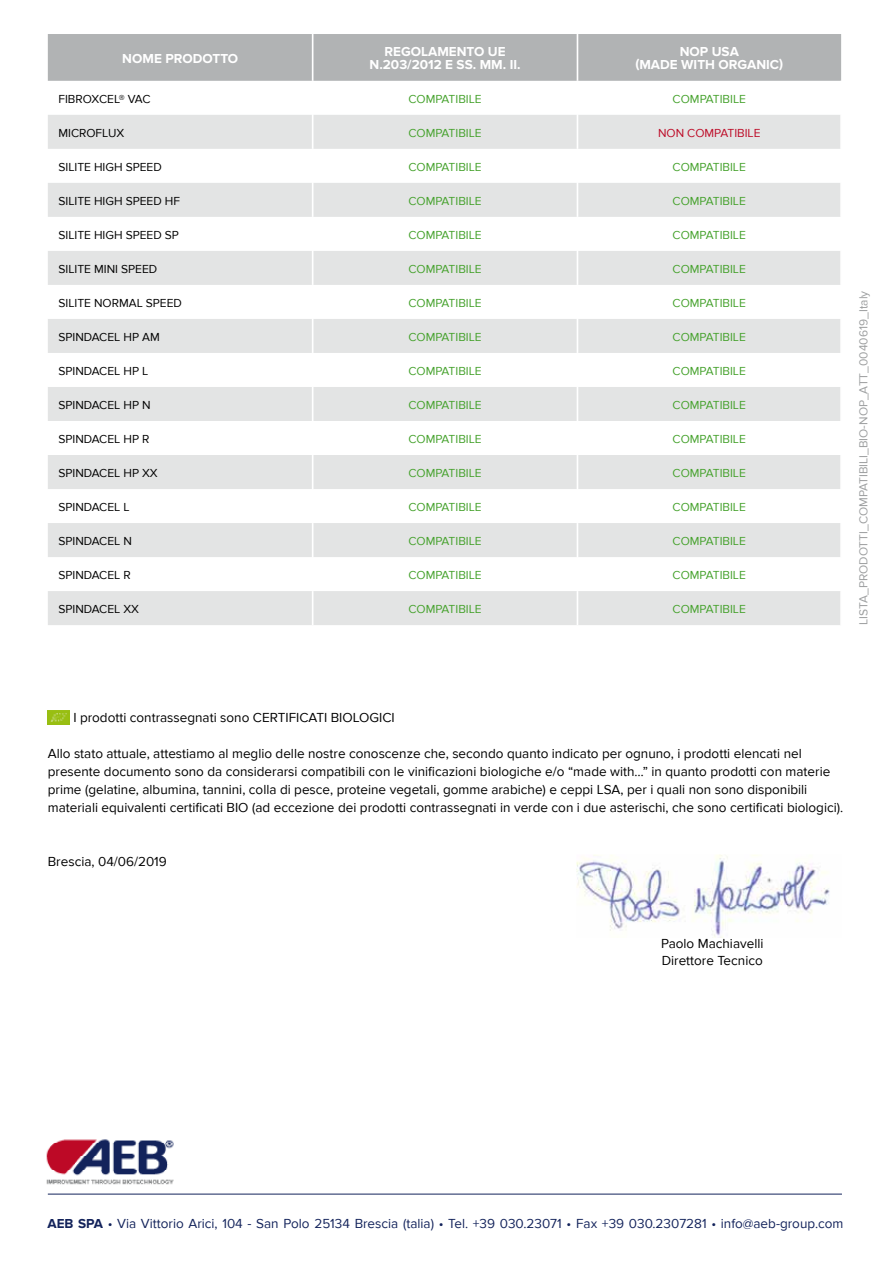
<style>
.page{position:relative;width:893px;height:1263px;background:#fff}
.page>*{position:absolute;margin:0;border:0;box-sizing:border-box;transform-origin:0 0}
.t1{font:13.5px/18px "Proxima Nova";color:#000}
.t2{font:13.5px "Proxima Nova";color:#13235b}
.t3{font:700 13.5px/13.5px "Proxima Nova";color:#fff;text-align:center}
.t4{font:12px "Proxima Nova";color:#44a12b}
.t5{font:12px "Proxima Nova";color:#000}
.t6{font:12px "Proxima Nova";color:#9c9e9f}
.t7{font:12px "Proxima Nova";color:#bd0a26}
.s1{font-weight:700}
</style>
<div class="page">
<img style="left:46px;top:1139px;width:132px;height:56px">
<hr style="left:48px;top:1194px;width:794px;height:1px;background:#13235b">
<div style="left:48px;top:34px;width:793px;height:47px;background:#b1b3b4"></div>
<svg style="left:48px;top:115px;width:792px;height:510px;fill:#e3e4e4"></svg>
<hr style="left:312px;top:34px;width:1px;height:47px;background:#fff">
<hr style="left:577px;top:34px;width:1px;height:47px;background:#fff">
<hr style="left:312px;top:115px;width:1px;height:34px;background:#fff">
<hr style="left:577px;top:115px;width:1px;height:34px;background:#fff">
<hr style="left:312px;top:149px;width:1px;height:34px;background:#fff">
<hr style="left:577px;top:149px;width:1px;height:34px;background:#fff">
<hr style="left:312px;top:183px;width:1px;height:34px;background:#fff">
<hr style="left:577px;top:183px;width:1px;height:34px;background:#fff">
<hr style="left:312px;top:217px;width:1px;height:34px;background:#fff">
<hr style="left:577px;top:217px;width:1px;height:34px;background:#fff">
<hr style="left:312px;top:251px;width:1px;height:34px;background:#fff">
<hr style="left:577px;top:251px;width:1px;height:34px;background:#fff">
<hr style="left:312px;top:285px;width:1px;height:34px;background:#fff">
<hr style="left:577px;top:285px;width:1px;height:34px;background:#fff">
<hr style="left:312px;top:319px;width:1px;height:34px;background:#fff">
<hr style="left:577px;top:319px;width:1px;height:34px;background:#fff">
<hr style="left:312px;top:353px;width:1px;height:34px;background:#fff">
<hr style="left:577px;top:353px;width:1px;height:34px;background:#fff">
<hr style="left:312px;top:387px;width:1px;height:34px;background:#fff">
<hr style="left:577px;top:387px;width:1px;height:34px;background:#fff">
<hr style="left:312px;top:421px;width:1px;height:34px;background:#fff">
<hr style="left:577px;top:421px;width:1px;height:34px;background:#fff">
<hr style="left:312px;top:455px;width:1px;height:34px;background:#fff">
<hr style="left:577px;top:455px;width:1px;height:34px;background:#fff">
<hr style="left:312px;top:489px;width:1px;height:34px;background:#fff">
<hr style="left:577px;top:489px;width:1px;height:34px;background:#fff">
<hr style="left:312px;top:523px;width:1px;height:34px;background:#fff">
<hr style="left:577px;top:523px;width:1px;height:34px;background:#fff">
<hr style="left:312px;top:557px;width:1px;height:34px;background:#fff">
<hr style="left:577px;top:557px;width:1px;height:34px;background:#fff">
<hr style="left:312px;top:591px;width:1px;height:34px;background:#fff">
<hr style="left:577px;top:591px;width:1px;height:34px;background:#fff">
<img style="left:576px;top:855px;width:254px;height:83px">
<img style="left:48px;top:710px;width:22px;height:15px">
<p class="t3" style="left:122px;top:52px;width:117px">NOME PRODOTTO</p>
<p class="t3" style="left:370px;top:45px;width:152px">REGOLAMENTO UE<br>N.203/2012 E SS. MM. II.</p>
<p class="t3" style="left:635px;top:45px;width:149px">NOP USA<br>(MADE WITH ORGANIC)</p>
<p class="t5" style="left:58px;top:92px;width:94px">FIBROXCEL® VAC</p>
<p class="t4" style="left:408px;top:92px;width:75px">COMPATIBILE</p>
<p class="t4" style="left:673px;top:92px;width:75px">COMPATIBILE</p>
<p class="t5" style="left:58px;top:126px;width:67px">MICROFLUX</p>
<p class="t4" style="left:408px;top:126px;width:75px">COMPATIBILE</p>
<p class="t7" style="left:658px;top:126px;width:104px">NON COMPATIBILE</p>
<p class="t5" style="left:58px;top:160px;width:105px">SILITE HIGH SPEED</p>
<p class="t4" style="left:408px;top:160px;width:75px">COMPATIBILE</p>
<p class="t4" style="left:673px;top:160px;width:75px">COMPATIBILE</p>
<p class="t5" style="left:58px;top:194px;width:123px">SILITE HIGH SPEED HF</p>
<p class="t4" style="left:408px;top:194px;width:75px">COMPATIBILE</p>
<p class="t4" style="left:673px;top:194px;width:75px">COMPATIBILE</p>
<p class="t5" style="left:58px;top:228px;width:122px">SILITE HIGH SPEED SP</p>
<p class="t4" style="left:408px;top:228px;width:75px">COMPATIBILE</p>
<p class="t4" style="left:673px;top:228px;width:75px">COMPATIBILE</p>
<p class="t5" style="left:58px;top:262px;width:100px">SILITE MINI SPEED</p>
<p class="t4" style="left:408px;top:262px;width:75px">COMPATIBILE</p>
<p class="t4" style="left:673px;top:262px;width:75px">COMPATIBILE</p>
<p class="t5" style="left:58px;top:296px;width:125px">SILITE NORMAL SPEED</p>
<p class="t4" style="left:408px;top:296px;width:75px">COMPATIBILE</p>
<p class="t4" style="left:673px;top:296px;width:75px">COMPATIBILE</p>
<p class="t5" style="left:58px;top:330px;width:103px">SPINDACEL HP AM</p>
<p class="t4" style="left:408px;top:330px;width:75px">COMPATIBILE</p>
<p class="t4" style="left:673px;top:330px;width:75px">COMPATIBILE</p>
<p class="t5" style="left:58px;top:364px;width:91px">SPINDACEL HP L</p>
<p class="t4" style="left:408px;top:364px;width:75px">COMPATIBILE</p>
<p class="t4" style="left:673px;top:364px;width:75px">COMPATIBILE</p>
<p class="t5" style="left:58px;top:398px;width:94px">SPINDACEL HP N</p>
<p class="t4" style="left:408px;top:398px;width:75px">COMPATIBILE</p>
<p class="t4" style="left:673px;top:398px;width:75px">COMPATIBILE</p>
<p class="t5" style="left:58px;top:432px;width:92px">SPINDACEL HP R</p>
<p class="t4" style="left:408px;top:432px;width:75px">COMPATIBILE</p>
<p class="t4" style="left:673px;top:432px;width:75px">COMPATIBILE</p>
<p class="t5" style="left:58px;top:466px;width:101px">SPINDACEL HP XX</p>
<p class="t4" style="left:408px;top:466px;width:75px">COMPATIBILE</p>
<p class="t4" style="left:673px;top:466px;width:75px">COMPATIBILE</p>
<p class="t5" style="left:58px;top:500px;width:73px">SPINDACEL L</p>
<p class="t4" style="left:408px;top:500px;width:75px">COMPATIBILE</p>
<p class="t4" style="left:673px;top:500px;width:75px">COMPATIBILE</p>
<p class="t5" style="left:58px;top:534px;width:75px">SPINDACEL N</p>
<p class="t4" style="left:408px;top:534px;width:75px">COMPATIBILE</p>
<p class="t4" style="left:673px;top:534px;width:75px">COMPATIBILE</p>
<p class="t5" style="left:58px;top:568px;width:74px">SPINDACEL R</p>
<p class="t4" style="left:408px;top:568px;width:75px">COMPATIBILE</p>
<p class="t4" style="left:673px;top:568px;width:75px">COMPATIBILE</p>
<p class="t5" style="left:58px;top:602px;width:82px">SPINDACEL XX</p>
<p class="t4" style="left:408px;top:602px;width:75px">COMPATIBILE</p>
<p class="t4" style="left:673px;top:602px;width:75px">COMPATIBILE</p>
<p class="t6" style="left:856px;top:625px;width:336px;rotate:-90deg">LISTA_PRODOTTI_COMPATIBILI_BIO-NOP_ATT_0040619_Italy</p>
<p class="t1" style="left:73px;top:708px;width:323px">I prodotti contrassegnati sono CERTIFICATI BIOLOGICI</p>
<p class="t1" style="left:48px;top:744px;width:797px">Allo stato attuale, attestiamo al meglio delle nostre conoscenze che, secondo quanto indicato per ognuno, i prodotti elencati nel presente documento sono da considerarsi compatibili con le vinificazioni biologiche e/o “made with…” in quanto prodotti con materie prime (gelatine, albumina, tannini, colla di pesce, proteine vegetali, gomme arabiche) e ceppi LSA, per i quali non sono disponibili materiali equivalenti certificati BIO (ad eccezione dei prodotti contrassegnati in verde con i due asterischi, che sono certificati biologici).</p>
<p class="t1" style="left:48px;top:852px;width:121px">Brescia, 04/06/2019</p>
<p class="t1" style="left:661px;top:936px;width:104px;line-height:16.2px">Paolo Machiavelli<br>Direttore Tecnico</p>
<p class="t2" style="left:47px;top:1216px;width:797px"><span class="s1">AEB SPA</span> • Via Vittorio Arici, 104 - San Polo 25134 Brescia (talia) • Tel. +39 030.23071 • Fax +39 030.2307281 • info@aeb-group.com</p>
</div>
